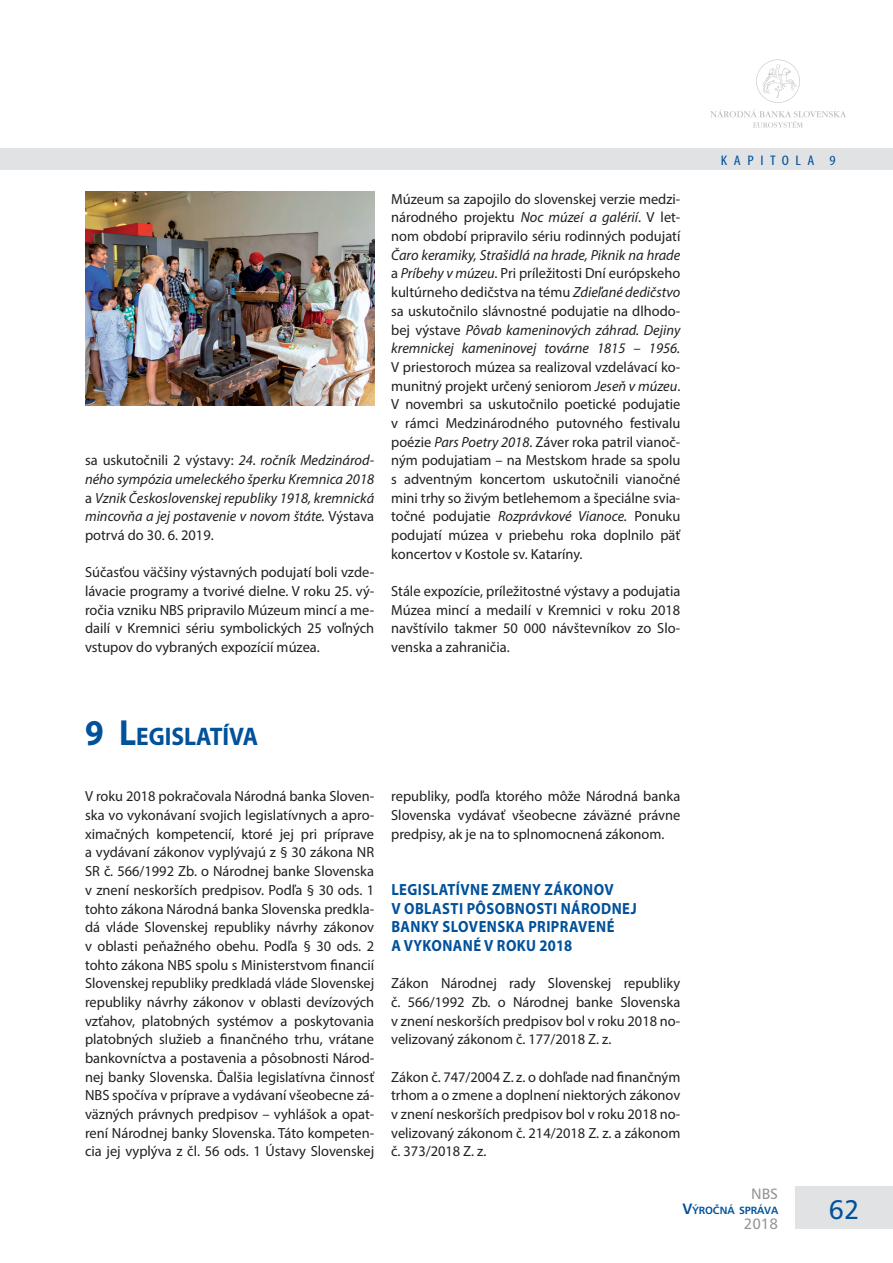
<style>
.page{position:relative;width:893px;height:1263px;background:#fff}
.page>*{position:absolute;margin:0;border:0;box-sizing:border-box;transform-origin:0 0}
.t1{font:27px "Humanist 777 AT Roman B";color:#01519b}
._1_nadpis_1{font:700 25.5px "Myriad Pro";color:#01519b;scale:.92 1}
._1_nadpis_2{font:700 16.2px/18.8px "Myriad Pro";letter-spacing:.03em;color:#01519b;scale:.9 1}
.t2{font:15px "Humanist 777 AT Roman B";color:#939598}
._1_text{font:14.7px/18.8px "Myriad Pro";color:#231f20;text-align:justify}
.t3{font:italic 14.7px/18.8px "Myriad Pro";color:#231f20;text-align:justify}
.t4{font:condensed 13.95px "Myriad Pro";letter-spacing:.405em;color:#01519b;scale:1.15 1}
.t5{font:10.5px "Humanist 777 AT Bold B";color:#01519b}
.s1{font-style:normal}
.s2{font-style:italic}
.s3{font-size:36.45px}
.s4{font-size:15px}
</style>
<div class="page">
<div style="left:0;top:149px;width:893px;height:21px;background:#e1e2e4"></div>
<svg style="left:710px;top:109px;width:136px;height:19px"></svg>
<svg style="left:756px;top:60px;width:44px;height:43px"></svg>
<div style="left:795px;top:1186px;width:98px;height:43px;background:#e1e2e4"></div>
<img style="left:85px;top:191px;width:289px;height:214px">
<p class="t3" style="left:85px;top:451px;width:291px"><span class="s1">sa uskutočnili 2 výstavy:</span> 24. ročník Medzinárod&shy;ného sympózia umeleckého šperku Kremnica 2018 <span class="s1">a</span> Vznik Československej republiky 1918, kremnická mincovňa a jej postavenie v novom štáte. <span class="s1">Výstava potrvá do 30. 6. 2019.</span></p>
<p class="_1_text" style="left:85px;top:563px;width:291px">Súčasťou väčšiny výstavných podujatí boli vzde&shy;lávacie programy a tvorivé dielne. V roku 25. vý&shy;ročia vzniku NBS pripravilo Múzeum mincí a me&shy;dailí v Kremnici sériu symbolických 25 voľných vstupov do vybraných expozícií múzea.</p>
<p class="_1_text" style="left:391px;top:189px;width:291px">Múzeum sa zapojilo do slovenskej verzie medzi&shy;národného projektu <span class="s2">Noc múzeí a galérií</span>. V let&shy;nom období pripravilo sériu rodinných podujatí <span class="s2">Čaro keramiky, Strašidlá na hrade, Piknik na hrade </span>a <span class="s2">Príbehy v múzeu</span>. Pri príležitosti Dní európskeho kultúrneho dedičstva na tému <span class="s2">Zdieľané dedičstvo </span>sa uskutočnilo slávnostné podujatie na dlhodo&shy;bej výstave <span class="s2">Pôvab kameninových záhrad. Dejiny kremnickej kameninovej továrne 1815 – 1956.<br></span>V priestoroch múzea sa realizoval vzdelávací ko&shy;munitný projekt určený seniorom <span class="s2">Jeseň v múzeu</span>.<br>V novembri sa uskutočnilo poetické podujatie v rámci Medzinárodného putovného festivalu poézie <span class="s2">Pars Poetry 2018</span>. Záver roka patril vianoč&shy;ným podujatiam – na Mestskom hrade sa spolu s adventným koncertom uskutočnili vianočné mini trhy so živým betlehemom a špeciálne svia&shy;točné podujatie <span class="s2">Rozprávkové Vianoce.</span> Ponuku podujatí múzea v priebehu roka doplnilo päť koncertov v Kostole sv. Kataríny.</p>
<p class="_1_text" style="left:391px;top:581px;width:291px">Stále expozície, príležitostné výstavy a podujatia Múzea mincí a medailí v Kremnici v roku 2018 navštívilo takmer 50 000 návštevníkov zo Slo&shy;venska a zahraničia.</p>
<p class="_1_nadpis_1" style="left:85px;top:720px;width:190px"><span class="s3">9 L</span>EGISLATÍVA</p>
<p class="_1_text" style="left:85px;top:787px;width:291px">V roku 2018 pokračovala Národná banka Sloven&shy;ska vo vykonávaní svojich legislatívnych a apro&shy;ximačných kompetencií, ktoré jej pri príprave a vydávaní zákonov vyplývajú z § 30 zákona NR SR č. 566/1992 Zb. o Národnej banke Slovenska v znení neskorších predpisov. Podľa § 30 ods. 1 tohto zákona Národná banka Slovenska predkla&shy;dá vláde Slovenskej republiky návrhy zákonov v oblasti peňažného obehu. Podľa § 30 ods. 2 tohto zákona NBS spolu s Ministerstvom financií Slovenskej republiky predkladá vláde Slovenskej republiky návrhy zákonov v oblasti devízových vzťahov, platobných systémov a poskytovania platobných služieb a finančného trhu, vrátane bankovníctva a postavenia a pôsobnosti Národ&shy;nej banky Slovenska. Ďalšia legislatívna činnosť NBS spočíva v príprave a vydávaní všeobecne zá&shy;väzných právnych predpisov – vyhlášok a opat&shy;rení Národnej banky Slovenska. Táto kompeten&shy;cia jej vyplýva z čl. 56 ods. 1 Ústavy Slovenskej</p>
<p class="_1_text" style="left:391px;top:787px;width:291px">republiky, podľa ktorého môže Národná banka Slovenska vydávať všeobecne záväzné právne predpisy, ak je na to splnomocnená zákonom.</p>
<p class="_1_nadpis_2" style="left:391px;top:879px;width:274px">LEGISLATÍVNE ZMENY ZÁKONOV<br>V OBLASTI PÔSOBNOSTI NÁRODNEJ<br>BANKY SLOVENSKA PRIPRAVENÉ<br>A VYKONANÉ V ROKU 2018</p>
<p class="_1_text" style="left:391px;top:974px;width:291px">Zákon Národnej rady Slovenskej republiky č. 566/1992 Zb. o Národnej banke Slovenska v znení neskorších predpisov bol v roku 2018 no&shy;velizovaný zákonom č. 177/2018 Z. z.</p>
<p class="_1_text" style="left:391px;top:1067px;width:291px">Zákon č. 747/2004 Z. z. o dohľade nad finančným trhom a o zmene a doplnení niektorých zákonov v znení neskorších predpisov bol v roku 2018 no&shy;velizovaný zákonom č. 214/2018 Z. z. a zákonom č. 373/2018 Z. z.</p>
<p class="t4" style="left:721px;top:152px;width:101px">KAPITOLA 9</p>
<p class="t2" style="left:751px;top:1184px;width:29px">NBS</p>
<p class="t5" style="left:682px;top:1203px;width:97px"><span class="s4">V</span>ÝROČNÁ SPRÁVA</p>
<p class="t2" style="left:744px;top:1214px;width:36px">2018</p>
<p class="t1" style="left:829px;top:1192px;width:32px">62</p>
</div>
